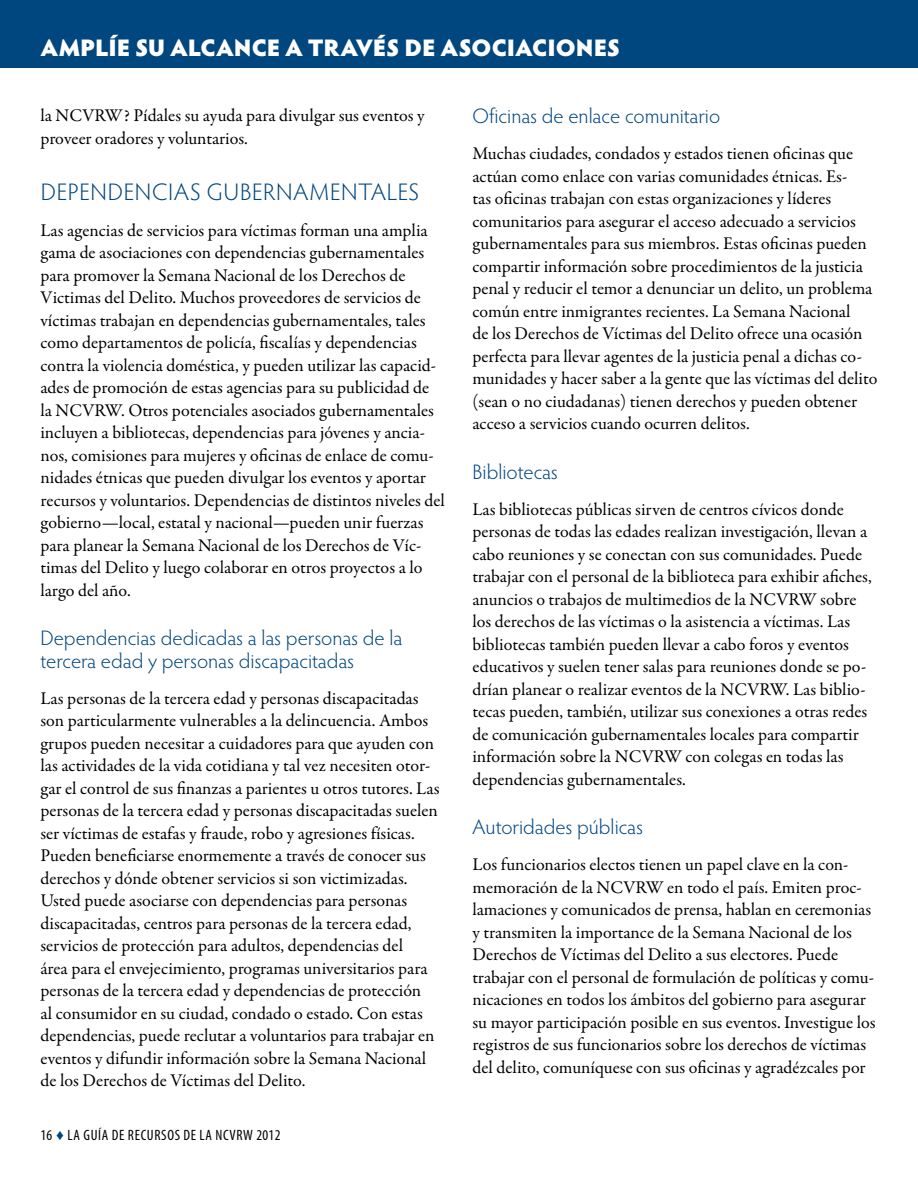
<style>
.page{position:relative;width:918px;height:1188px;background:#fff}
.page>*{position:absolute;margin:0;border:0;box-sizing:border-box;transform-origin:0 0}
.t1{font:900 24px "Hypatia Sans Pro";letter-spacing:-.005em;color:#fff}
.t2{font:300 24px "Hypatia Sans Pro";letter-spacing:.03em;color:#00467f}
.t3{font:300 21px/22.5px "Hypatia Sans Pro";color:#00467f}
.t4{font:18px/22.5px "Garamond Premr Pro";color:#000}
.t5{font:condensed 15px "Myriad Pro";letter-spacing:.045em;color:#000}
.s1{font-family:"Century";font-stretch:normal;color:#00467f}
</style>
<div class="page">
<div style="left:0;top:0;width:918px;height:68px;background:#00467f"></div>
<h1 class="t1" style="left:40px;top:30px;width:581px">AMPLÍE Su ALCANCE A TrAVÉS DE ASOCIACIONES</h1>
<p class="t4" style="left:40px;top:105px;width:386px">la NCVRW? Pídales su ayuda para divulgar sus eventos y proveer oradores y voluntarios.</p>
<h2 class="t2" style="left:41px;top:176px;width:380px">DEPENDENCIAS GUBERNAMENTALES</h2>
<p class="t4" style="left:40px;top:219px;width:406px">Las agencias de servicios para víctimas forman una amplia gama de asociaciones con dependencias gubernamentales para promover la Semana Nacional de los Derechos de Victimas del Delito. Muchos proveedores de servicios de víctimas trabajan en dependencias gubernamentales, tales como departamentos de policía, fiscalías y dependencias contra la violencia doméstica, y pueden utilizar las capacid&shy;ades de promoción de estas agencias para su publicidad de la NCVRW. Otros potenciales asociados gubernamentales incluyen a bibliotecas, dependencias para jóvenes y ancia&shy;nos, comisiones para mujeres y oficinas de enlace de comu&shy;nidades étnicas que pueden divulgar los eventos y aportar recursos y voluntarios. Dependencias de distintos niveles del gobierno—local, estatal y nacional—pueden unir fuerzas para planear la Semana Nacional de los Derechos de Víc&shy;timas del Delito y luego colaborar en otros proyectos a lo largo del año.</p>
<p class="t3" style="left:40px;top:626px;width:363px">Dependencias dedicadas a las personas de la tercera edad y personas discapacitadas</p>
<p class="t4" style="left:40px;top:687px;width:401px">Las personas de la tercera edad y personas discapacitadas son particularmente vulnerables a la delincuencia. Ambos grupos pueden necesitar a cuidadores para que ayuden con las actividades de la vida cotidiana y tal vez necesiten otor&shy;gar el control de sus finanzas a parientes u otros tutores. Las personas de la tercera edad y personas discapacitadas suelen ser víctimas de estafas y fraude, robo y agresiones físicas.<br>Pueden beneficiarse enormemente a través de conocer sus derechos y dónde obtener servicios si son victimizadas.<br>Usted puede asociarse con dependencias para personas discapacitadas, centros para personas de la tercera edad, servicios de protección para adultos, dependencias del<br>área para el envejecimiento, programas universitarios para personas de la tercera edad y dependencias de protección<br>al consumidor en su ciudad, condado o estado. Con estas dependencias, puede reclutar a voluntarios para trabajar en eventos y difundir información sobre la Semana Nacional de los Derechos de Víctimas del Delito.</p>
<p class="t5" style="left:40px;top:1126px;width:242px">16 <span class="s1">♦</span> LA GUÍA DE RECURSOS DE LA NCVRW 2012</p>
<p class="t3" style="left:472px;top:105px;width:249px">Oficinas de enlace comunitario</p>
<p class="t4" style="left:472px;top:143px;width:407px">Muchas ciudades, condados y estados tienen oficinas que actúan como enlace con varias comunidades étnicas. Es-<br>tas oficinas trabajan con estas organizaciones y líderes comunitarios para asegurar el acceso adecuado a servicios gubernamentales para sus miembros. Estas oficinas pueden compartir información sobre procedimientos de la justicia penal y reducir el temor a denunciar un delito, un problema común entre inmigrantes recientes. La Semana Nacional<br>de los Derechos de Víctimas del Delito ofrece una ocasión perfecta para llevar agentes de la justicia penal a dichas co&shy;munidades y hacer saber a la gente que las víctimas del delito (sean o no ciudadanas) tienen derechos y pueden obtener acceso a servicios cuando ocurren delitos.</p>
<p class="t3" style="left:472px;top:460px;width:87px">Bibliotecas</p>
<p class="t4" style="left:472px;top:498px;width:401px">Las bibliotecas públicas sirven de centros cívicos donde personas de todas las edades realizan investigación, llevan a cabo reuniones y se conectan con sus comunidades. Puede trabajar con el personal de la biblioteca para exhibir afiches, anuncios o trabajos de multimedios de la NCVRW sobre los derechos de las víctimas o la asistencia a víctimas. Las bibliotecas también pueden llevar a cabo foros y eventos educativos y suelen tener salas para reuniones donde se po&shy;drían planear o realizar eventos de la NCVRW. Las biblio&shy;tecas pueden, también, utilizar sus conexiones a otras redes de comunicación gubernamentales locales para compartir información sobre la NCVRW con colegas en todas las dependencias gubernamentales.</p>
<p class="t3" style="left:472px;top:816px;width:172px">Autoridades públicas</p>
<p class="t4" style="left:472px;top:854px;width:405px">Los funcionarios electos tienen un papel clave en la con&shy;memoración de la NCVRW en todo el país. Emiten proc&shy;lamaciones y comunicados de prensa, hablan en ceremonias y transmiten la importance de la Semana Nacional de los Derechos de Víctimas del Delito a sus electores. Puede trabajar con el personal de formulación de políticas y comu&shy;nicaciones en todos los ámbitos del gobierno para asegurar su mayor participación posible en sus eventos. Investigue los registros de sus funcionarios sobre los derechos de víctimas del delito, comuníquese con sus oficinas y agradézcales por</p>
</div>
